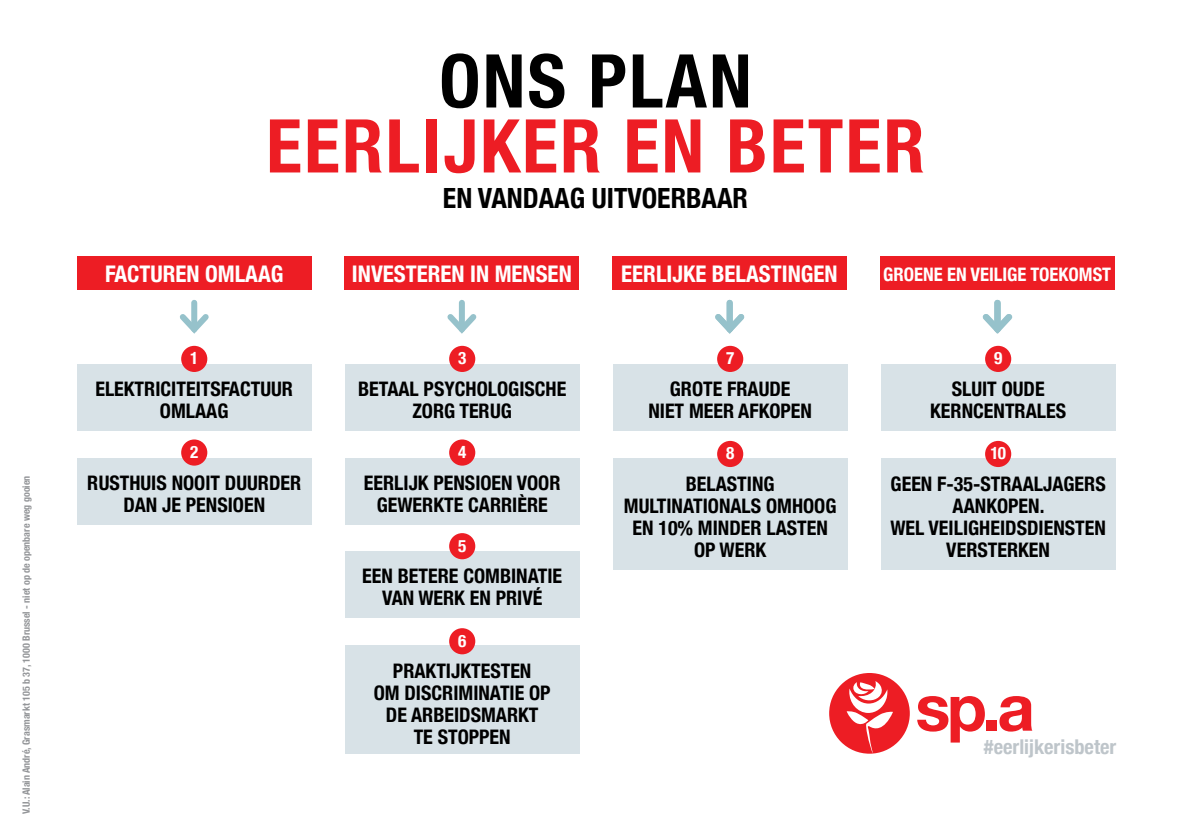
<style>
.page{position:relative;width:1191px;height:840px;background:#fff}
.page>*{position:absolute;margin:0;border:0;box-sizing:border-box;transform-origin:0 0}
.t1{font:700 condensed 74.2px "Helvetica Neue";letter-spacing:.03em;color:#ed1d24}
.t2{font:700 condensed 74.2px "Helvetica Neue";letter-spacing:.03em;color:#000}
.t3{font:700 condensed 27.8px "Helvetica Neue";color:#000}
.t4{font:700 condensed 22.8px "Helvetica Neue";color:#fff}
.t5{font:700 condensed 20.4px "Helvetica Neue";color:#bec5ca}
.t6{font:700 condensed 20px/22px "Helvetica Neue";color:#000;text-align:center}
.t7{font:700 condensed 18.6px "Helvetica Neue";color:#fff}
.t8{font:700 condensed 17.2px "Helvetica Neue";color:#fff}
.t9{font:700 condensed 10px "Helvetica Neue";color:#939598}
</style>
<div class="page">
<div style="left:345px;top:551px;width:234px;height:66px;background:#d8e2e7"></div>
<div style="left:77px;top:364px;width:234px;height:66px;background:#d8e2e7"></div>
<div style="left:77px;top:256px;width:234px;height:34px;background:#ed1d24"></div>
<div style="left:344px;top:256px;width:235px;height:34px;background:#ed1d24"></div>
<div style="left:612px;top:256px;width:234px;height:34px;background:#ed1d24"></div>
<div style="left:880px;top:256px;width:234px;height:34px;background:#ed1d24"></div>
<div style="left:181px;top:345px;width:26px;height:27px;background:#ed1d24;border-radius:50%"></div>
<div style="left:191px;top:302px;width:6px;height:27px;background:#96c2cb"></div>
<svg style="left:180px;top:308px;width:29px;height:26px"></svg>
<div style="left:726px;top:302px;width:6px;height:27px;background:#c4dce2"></div>
<svg style="left:829px;top:673px;width:80px;height:80px"></svg>
<svg style="left:917px;top:696px;width:68px;height:46px"></svg>
<div style="left:986px;top:720px;width:10px;height:10px;background:#ed1d24"></div>
<svg style="left:999px;top:696px;width:33px;height:35px"></svg>
<div style="left:459px;top:302px;width:6px;height:27px;background:#96c2cb"></div>
<svg style="left:447px;top:308px;width:30px;height:26px"></svg>
<div style="left:345px;top:645px;width:234px;height:108px;background:#d8e2e7"></div>
<div style="left:449px;top:533px;width:26px;height:26px;background:#ed1d24;border-radius:50%"></div>
<div style="left:449px;top:627px;width:26px;height:27px;background:#ed1d24;border-radius:50%"></div>
<div style="left:613px;top:364px;width:234px;height:66px;background:#d8e2e7"></div>
<div style="left:613px;top:458px;width:234px;height:111px;background:#d8e2e7"></div>
<div style="left:717px;top:345px;width:26px;height:27px;background:#ed1d24;border-radius:50%"></div>
<div style="left:717px;top:440px;width:26px;height:27px;background:#ed1d24;border-radius:50%"></div>
<div style="left:727px;top:302px;width:6px;height:27px;background:#96c2cb"></div>
<svg style="left:715px;top:314px;width:30px;height:20px"></svg>
<div style="left:881px;top:364px;width:234px;height:66px;background:#d8e2e7"></div>
<div style="left:881px;top:458px;width:234px;height:111px;background:#d8e2e7"></div>
<div style="left:985px;top:345px;width:26px;height:27px;background:#ed1d24;border-radius:50%"></div>
<div style="left:985px;top:440px;width:26px;height:27px;background:#ed1d24;border-radius:50%"></div>
<div style="left:994px;top:302px;width:6px;height:27px;background:#96c2cb"></div>
<svg style="left:982px;top:308px;width:31px;height:26px"></svg>
<div style="left:77px;top:458px;width:234px;height:66px;background:#d8e2e7"></div>
<div style="left:181px;top:439px;width:26px;height:26px;background:#ed1d24;border-radius:50%"></div>
<div style="left:345px;top:364px;width:234px;height:66px;background:#d8e2e7"></div>
<div style="left:449px;top:345px;width:26px;height:27px;background:#ed1d24;border-radius:50%"></div>
<div style="left:345px;top:458px;width:234px;height:66px;background:#d8e2e7"></div>
<div style="left:449px;top:439px;width:26px;height:26px;background:#ed1d24;border-radius:50%"></div>
<h1 class="t2" style="left:439px;top:19px;width:314px">ONS PLAN</h1>
<h1 class="t1" style="left:266px;top:84px;width:660px">EERLIJKER EN BETER</h1>
<h2 class="t3" style="left:443px;top:175px;width:306px">EN VANDAAG UITVOERBAAR</h2>
<p class="t4" style="left:105px;top:254px;width:180px">FACTUREN OMLAAG</p>
<p class="t4" style="left:352px;top:254px;width:221px">INVESTEREN IN MENSEN</p>
<p class="t4" style="left:621px;top:254px;width:218px">EERLIJKE BELASTINGEN</p>
<p class="t7" style="left:883px;top:258px;width:230px">GROENE EN VEILIGE TOEKOMST</p>
<p class="t8" style="left:190px;top:344px;width:10px">1</p>
<p class="t8" style="left:458px;top:344px;width:10px">3</p>
<p class="t8" style="left:726px;top:344px;width:10px">7</p>
<p class="t8" style="left:994px;top:344px;width:10px">9</p>
<p class="t6" style="left:95px;top:376px;width:199px">ELEKTRICITEITSFACTUUR<br>OMLAAG</p>
<p class="t6" style="left:358px;top:376px;width:210px">BETAAL PSYCHOLOGISCHE<br>ZORG TERUG</p>
<p class="t6" style="left:648px;top:376px;width:165px">GROTE FRAUDE<br>NIET MEER AFKOPEN</p>
<p class="t6" style="left:930px;top:376px;width:137px">SLUIT OUDE<br>KERNCENTRALES</p>
<p class="t8" style="left:190px;top:437px;width:10px">2</p>
<p class="t8" style="left:458px;top:437px;width:10px">4</p>
<p class="t8" style="left:726px;top:439px;width:10px">8</p>
<p class="t8" style="left:990px;top:439px;width:17px">10</p>
<p class="t9" style="left:18px;top:813px;width:339px;rotate:-90deg">V.U.: Alain André, Grasmarkt 105 b 37, 1000 Brussel - niet op de openbare weg gooien</p>
<p class="t6" style="left:87px;top:470px;width:216px">RUSTHUIS NOOIT DUURDER<br>DAN JE PENSIOEN</p>
<p class="t6" style="left:364px;top:470px;width:198px">EERLIJK PENSIOEN VOOR<br>GEWERKTE CARRIÈRE</p>
<p class="t8" style="left:458px;top:531px;width:10px">5</p>
<p class="t6" style="left:362px;top:563px;width:201px">EEN BETERE COMBINATIE<br>VAN WERK EN PRIVÉ</p>
<p class="t8" style="left:458px;top:626px;width:10px">6</p>
<p class="t6" style="left:374px;top:658px;width:178px">PRAKTIJKTESTEN<br>OM DISCRIMINATIE OP<br>DE ARBEIDSMARKT<br>TE STOPPEN</p>
<p class="t6" style="left:624px;top:471px;width:214px">BELASTING<br>MULTINATIONALS OMHOOG<br>EN 10% MINDER LASTEN<br>OP WERK</p>
<p class="t6" style="left:890px;top:471px;width:217px">GEEN F-35-STRAALJAGERS<br>AANKOPEN.<br>WEL VEILIGHEIDSDIENSTEN<br>VERSTERKEN</p>
<p class="t5" style="left:984px;top:729px;width:134px">#eerlijkerisbeter</p>
</div>
